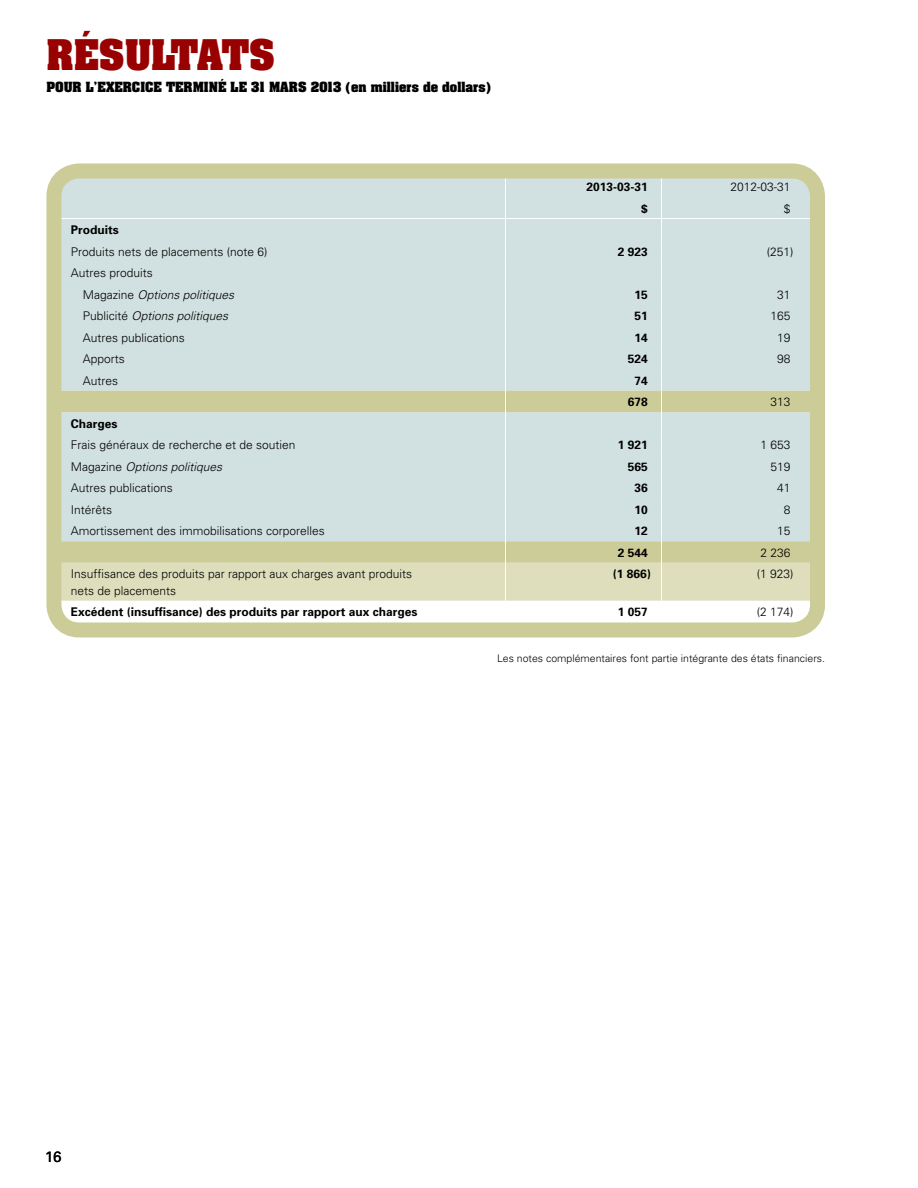
<style>
.page{position:relative;width:918px;height:1188px;background:#fff}
.page>*{position:absolute;margin:0;border:0;box-sizing:border-box;transform-origin:0 0}
.t1{font:700 36px "Aachen";color:#900}
.t2{font:15px "Univers";color:#000}
.t3{font:300 12px/21.5px "Univers";color:#000}
.t4{font:700 12px/21.5px "Univers";color:#000;text-align:center}
.t5{font:700 12px "Aachen";color:#000}
.t6{font:italic 300 12px "Univers";color:#000}
.t7{font:300 10.5px "Univers";color:#000}
.s1{font-style:italic}
.s2{font-style:normal}
</style>
<div class="page">
<svg style="left:62px;top:180px;width:747px;height:442px"></svg>
<div style="left:46px;top:164px;width:779px;height:474px;border:15px solid #cc9;border-radius:26px"></div>
<h1 class="t1" style="left:46px;top:29px;width:230px">RÉSULTATS</h1>
<p class="t5" style="left:46px;top:79px;width:447px">POUR L’EXERCICE TERMINÉ LE 31 MARS 2013 (EN MILLIERS DE DOLLARS)</p>
<p class="t4" style="left:587px;top:176px;width:63px">2013-03-31</p>
<p class="t3" style="left:730px;top:176px;width:62px">2012-03-31</p>
<p class="t4" style="left:641px;top:198px;width:8px">$</p>
<p class="t3" style="left:784px;top:198px;width:8px">$</p>
<p class="t4" style="left:71px;top:219px;width:49px">Produits</p>
<p class="t3" style="left:71px;top:241px;width:198px">Produits nets de placements (note 6)</p>
<p class="t4" style="left:618px;top:241px;width:32px">2 923</p>
<p class="t3" style="left:767px;top:241px;width:28px">(251)</p>
<p class="t3" style="left:83px;top:262px;width:153px;text-indent:-12px">Autres produits<br>Magazine <span class="s1">Options politiques</span></p>
<p class="t4" style="left:635px;top:284px;width:15px">15</p>
<p class="t3" style="left:777px;top:284px;width:15px">31</p>
<p class="t6" style="left:83px;top:309px;width:147px"><span class="s2">Publicité</span> Options politiques</p>
<p class="t4" style="left:635px;top:305px;width:15px">51</p>
<p class="t3" style="left:770px;top:305px;width:22px">165</p>
<p class="t3" style="left:83px;top:327px;width:104px">Autres publications</p>
<p class="t4" style="left:635px;top:327px;width:15px">14</p>
<p class="t3" style="left:777px;top:327px;width:15px">19</p>
<p class="t3" style="left:83px;top:348px;width:44px">Apports</p>
<p class="t4" style="left:628px;top:348px;width:22px">524</p>
<p class="t3" style="left:777px;top:348px;width:15px">98</p>
<p class="t3" style="left:83px;top:370px;width:37px">Autres</p>
<p class="t4" style="left:628px;top:370px;width:22px">74<br>678</p>
<p class="t3" style="left:770px;top:391px;width:22px">313</p>
<p class="t4" style="left:71px;top:413px;width:48px">Charges</p>
<p class="t3" style="left:71px;top:434px;width:226px">Frais généraux de recherche et de soutien</p>
<p class="t4" style="left:618px;top:434px;width:32px">1 921</p>
<p class="t3" style="left:760px;top:434px;width:32px">1 653</p>
<p class="t6" style="left:71px;top:459px;width:153px"><span class="s2">Magazine</span> Options politiques</p>
<p class="t4" style="left:628px;top:456px;width:22px">565</p>
<p class="t3" style="left:770px;top:456px;width:22px">519</p>
<p class="t3" style="left:71px;top:477px;width:104px">Autres publications</p>
<p class="t4" style="left:635px;top:477px;width:15px">36</p>
<p class="t3" style="left:777px;top:477px;width:15px">41</p>
<p class="t3" style="left:71px;top:499px;width:43px">Intérêts</p>
<p class="t4" style="left:635px;top:499px;width:15px">10</p>
<p class="t3" style="left:784px;top:499px;width:8px">8</p>
<p class="t3" style="left:71px;top:520px;width:256px">Amortissement des immobilisations corporelles</p>
<p class="t4" style="left:635px;top:520px;width:15px">12</p>
<p class="t3" style="left:777px;top:520px;width:15px">15</p>
<p class="t4" style="left:618px;top:542px;width:32px">2 544</p>
<p class="t3" style="left:760px;top:542px;width:32px">2 236</p>
<p class="t3" style="left:71px;top:566px;width:343px;line-height:16.5px">Insuffisance des produits par rapport aux charges avant produits nets de placements</p>
<p class="t4" style="left:613px;top:563px;width:40px">(1 866)</p>
<p class="t3" style="left:757px;top:563px;width:38px">(1 923)</p>
<p class="t4" style="left:71px;top:601px;width:348px">Excédent (insuffisance) des produits par rapport aux charges</p>
<p class="t4" style="left:618px;top:601px;width:32px">1 057</p>
<p class="t3" style="left:757px;top:601px;width:38px">(2 174)</p>
<p class="t7" style="left:497px;top:652px;width:329px">Les notes complémentaires font partie intégrante des états financiers.</p>
<p class="t2" style="left:45px;top:1148px;width:18px">16</p>
</div>
